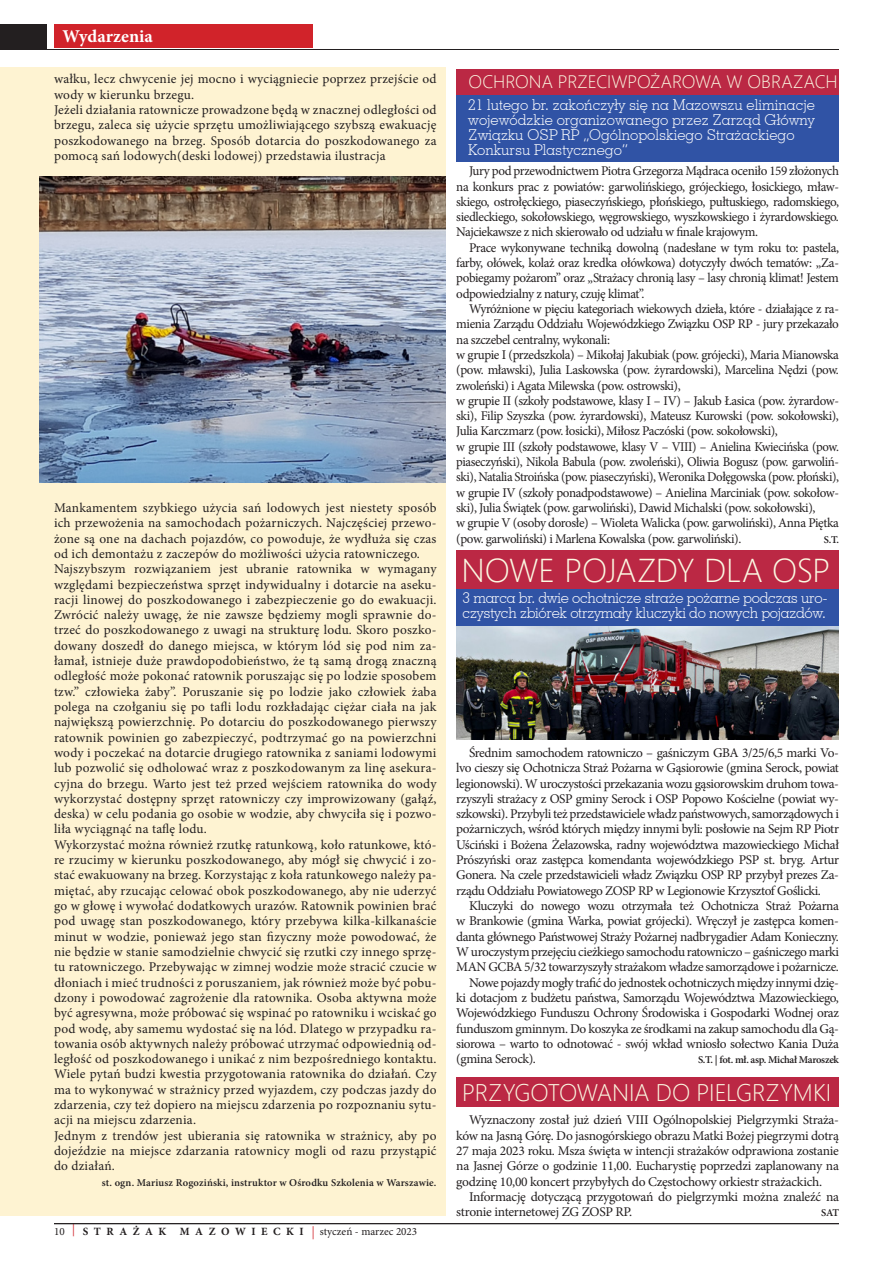
<style>
.page{position:relative;width:893px;height:1263px;background:#fff}
.page>*{position:absolute;margin:0;border:0;box-sizing:border-box;transform-origin:0 0}
.TYTUL_SWIS{font:300 33px "Segoe UI";letter-spacing:-.01em;color:#fbf9e2}
.TYTUL_SWIS-2{font:300 24px "Segoe UI";color:#fbf9e2}
.TYTUL_SWIS-3{font:300 18px "Segoe UI";color:#fbf9e2}
.t1{font:700 18px "Minion Pro";color:#fff}
.LID_SWIS{font:300 15px/15px "Geometric Slab 703 L2";letter-spacing:-.02em;color:#fff}
.LID_SWIS-2{font:300 15px "Geometric Slab 703 L2";color:#fff}
.TEKST{font:13.35px/15.3px "Minion Pro";letter-spacing:-.025em;color:#231f20;text-align:justify}
.TEKST-2{font:13.35px/15.3px "Minion Pro";letter-spacing:-.025em;color:#231f20;text-align:justify;scale:.96 1}
.TEKST-3{font:13.35px/15.3px "Minion Pro";letter-spacing:.015em;color:#231f20}
.t2{font:11.1px "Minion Pro";color:#231f20}
.TEKST-4{font:600 10.5px "Minion Pro";letter-spacing:.01em;color:#231f20}
.TEKST-5{font:600 10.5px "Minion Pro";letter-spacing:-.035em;color:#231f20}
.s1{font-size:13.05px;color:#d1232a}
.s2{font-weight:700}
</style>
<div class="page">
<hr style="left:54px;top:1223px;width:785px;height:1px;background:#231f20">
<div style="left:456px;top:589px;width:383px;height:38px;background:#3053a5"></div>
<div style="left:456px;top:95px;width:383px;height:67px;background:#3053a5"></div>
<div style="left:0;top:25px;width:839px;height:25px;background:#231f20"></div>
<div style="left:48px;top:13px;width:845px;height:36px;background:#fff"></div>
<div style="left:54px;top:25px;width:258px;height:23px;background:#d1232a"></div>
<div style="left:456px;top:550px;width:383px;height:39px;background:#bb2844"></div>
<div style="left:456px;top:1077px;width:383px;height:29px;background:#bb2844"></div>
<div style="left:456px;top:69px;width:383px;height:25px;background:#bb2844"></div>
<div style="left:0;top:67px;width:446px;height:1148px;background:#fef3d2"></div>
<img style="left:39px;top:177px;width:407px;height:306px">
<img style="left:456px;top:626px;width:383px;height:113px">
<p class="t1" style="left:63px;top:23px;width:92px">Wydarzenia</p>
<p class="TEKST-3" style="left:54px;top:71px;width:384px">wałku, lecz chwycenie jej mocno i wyciągniecie poprzez przejście od wody w kierunku brzegu.</p>
<p class="TEKST" style="left:54px;top:102px;width:384px">Jeżeli działania ratownicze prowadzone będą w znacznej odległości od brzegu, zaleca się użycie sprzętu umożliwiającego szybszą ewakuację poszkodowanego na brzeg. Sposób dotarcia do poszkodowanego za pomocą sań lodowych(deski lodowej) przedstawia ilustracja</p>
<p class="TEKST" style="left:54px;top:500px;width:384px">Mankamentem szybkiego użycia sań lodowych jest niestety sposób ich przewożenia na samochodach pożarniczych. Najczęściej przewo&shy;żone są one na dachach pojazdów, co powoduje, że wydłuża się czas od ich demontażu z zaczepów do możliwości użycia ratowniczego.</p>
<p class="TEKST" style="left:54px;top:561px;width:384px">Najszybszym rozwiązaniem jest ubranie ratownika w wymagany względami bezpieczeństwa sprzęt indywidualny i dotarcie na aseku&shy;racji linowej do poszkodowanego i zabezpieczenie go do ewakuacji.<br>Zwrócić należy uwagę, że nie zawsze będziemy mogli sprawnie do&shy;trzeć do poszkodowanego z uwagi na strukturę lodu. Skoro poszko&shy;dowany doszedł do danego miejsca, w którym lód się pod nim za&shy;łamał, istnieje duże prawdopodobieństwo, że tą samą drogą znaczną odległość może pokonać ratownik poruszając się po lodzie sposobem tzw.” człowieka żaby”. Poruszanie się po lodzie jako człowiek żaba polega na czołganiu się po tafli lodu rozkładając ciężar ciała na jak największą powierzchnię. Po dotarciu do poszkodowanego pierwszy ratownik powinien go zabezpieczyć, podtrzymać go na powierzchni wody i poczekać na dotarcie drugiego ratownika z saniami lodowymi lub pozwolić się odholować wraz z poszkodowanym za linę asekura&shy;cyjna do brzegu. Warto jest też przed wejściem ratownika do wody wykorzystać dostępny sprzęt ratowniczy czy improwizowany (gałąź, deska) w celu podania go osobie w wodzie, aby chwyciła się i pozwo&shy;liła wyciągnąć na taflę lodu.</p>
<p class="TEKST" style="left:54px;top:837px;width:384px">Wykorzystać można również rzutkę ratunkową, koło ratunkowe, któ&shy;re rzucimy w kierunku poszkodowanego, aby mógł się chwycić i zo&shy;stać ewakuowany na brzeg. Korzystając z koła ratunkowego należy pa&shy;miętać, aby rzucając celować obok poszkodowanego, aby nie uderzyć go w głowę i wywołać dodatkowych urazów. Ratownik powinien brać pod uwagę stan poszkodowanego, który przebywa kilka-kilkanaście minut w wodzie, ponieważ jego stan fizyczny może powodować, że nie będzie w stanie samodzielnie chwycić się rzutki czy innego sprzę&shy;tu ratowniczego. Przebywając w zimnej wodzie może stracić czucie w dłoniach i mieć trudności z poruszaniem, jak również może być pobu&shy;dzony i powodować zagrożenie dla ratownika. Osoba aktywna może być agresywna, może próbować się wspinać po ratowniku i wciskać go pod wodę, aby samemu wydostać się na lód. Dlatego w przypadku ra&shy;towania osób aktywnych należy próbować utrzymać odpowiednią od&shy;ległość od poszkodowanego i unikać z nim bezpośredniego kontaktu.</p>
<p class="TEKST" style="left:54px;top:1066px;width:384px">Wiele pytań budzi kwestia przygotowania ratownika do działań. Czy ma to wykonywać w strażnicy przed wyjazdem, czy podczas jazdy do zdarzenia, czy też dopiero na miejscu zdarzenia po rozpoznaniu sytu&shy;acji na miejscu zdarzenia.</p>
<p class="TEKST" style="left:54px;top:1128px;width:384px">Jednym z trendów jest ubierania się ratownika w strażnicy, aby po dojeździe na miejsce zdarzania ratownicy mogli od razu przystąpić do działań.</p>
<p class="TEKST-4" style="left:102px;top:1175px;width:336px">st. ogn. Mariusz Rogoziński, instruktor w Ośrodku Szkolenia w Warszawie.</p>
<p class="t2" style="left:54px;top:1224px;width:365px">10 <span class="s1">|</span> <span class="s2">STRAŻAK MAZOWIECKI</span> <span class="s1">|</span> styczeń - marzec 2023</p>
<p class="TYTUL_SWIS-3" style="left:469px;top:65px;width:371px">OCHRONA PRZECIWPOŻAROWA W OBRAZACH</p>
<p class="LID_SWIS" style="left:468px;top:97px;width:348px;text-align:justify">21 lutego br. zakończyły się na Mazowszu eliminacje wojewódzkie organizowanego przez Zarząd Główny Związku OSP RP „Ogólnopolskiego Strażackiego</p>
<p class="LID_SWIS-2" style="left:468px;top:140px;width:162px">Konkursu Plastycznego”</p>
<p class="TEKST" style="left:456px;top:163px;width:384px;text-indent:13px">Jury pod przewodnictwem Piotra Grzegorza Mądraca oceniło 159 złożonych na konkurs prac z powiatów: garwolińskiego, grójeckiego, łosickiego, mław&shy;skiego, ostrołęckiego, piaseczyńskiego, płońskiego, pułtuskiego, radomskiego, siedleckiego, sokołowskiego, węgrowskiego, wyszkowskiego i żyrardowskiego.<br>Najciekawsze z nich skierowało od udziału w finale krajowym.</p>
<p class="TEKST" style="left:456px;top:240px;width:384px;text-indent:13px">Prace wykonywane techniką dowolną (nadesłane w tym roku to: pastela, farby, ołówek, kolaż oraz kredka ołówkowa) dotyczyły dwóch tematów: „Za&shy;pobiegamy pożarom” oraz „Strażacy chronią lasy – lasy chronią klimat! Jestem odpowiedzialny z natury, czuję klimat”.</p>
<p class="TEKST" style="left:456px;top:301px;width:384px;text-indent:13px">Wyróżnione w pięciu kategoriach wiekowych dzieła, które - działające z ra&shy;mienia Zarządu Oddziału Wojewódzkiego Związku OSP RP - jury przekazało na szczebel centralny, wykonali:</p>
<p class="TEKST" style="left:456px;top:347px;width:384px">w grupie I (przedszkola) – Mikołaj Jakubiak (pow. grójecki), Maria Mianowska (pow. mławski), Julia Laskowska (pow. żyrardowski), Marcelina Nędzi (pow. zwoleński) i Agata Milewska (pow. ostrowski),</p>
<p class="TEKST" style="left:456px;top:393px;width:384px">w grupie II (szkoły podstawowe, klasy I – IV) – Jakub Łasica (pow. żyrardow&shy;ski), Filip Szyszka (pow. żyrardowski), Mateusz Kurowski (pow. sokołowski), Julia Karczmarz (pow. łosicki), Miłosz Paczóski (pow. sokołowski),</p>
<p class="TEKST-2" style="left:456px;top:439px;width:400px">w grupie III (szkoły podstawowe, klasy V – VIII) – Anielina Kwiecińska (pow. piaseczyński), Nikola Babula (pow. zwoleński), Oliwia Bogusz (pow. garwoliń&shy;ski), Natalia Stroińska (pow. piaseczyński), Weronika Dołęgowska (pow. płoński),</p>
<p class="TEKST" style="left:456px;top:485px;width:384px">w grupie IV (szkoły ponadpodstawowe) – Anielina Marciniak (pow. sokołow&shy;ski), Julia Świątek (pow. garwoliński), Dawid Michalski (pow. sokołowski),</p>
<p class="TEKST" style="left:456px;top:515px;width:384px">w grupie V (osoby dorosłe) – Wioleta Walicka (pow. garwoliński), Anna Piętka (pow. garwoliński) i Marlena Kowalska (pow. garwoliński).</p>
<p class="TEKST-4" style="left:824px;top:532px;width:17px">S.T.</p>
<p class="TYTUL_SWIS" style="left:461px;top:539px;width:371px">NOWE POJAZDY DLA OSP</p>
<p class="LID_SWIS" style="left:463px;top:589px;width:366px">3 marca br. dwie ochotnicze straże pożarne podczas uro&shy;czystych zbiórek otrzymały kluczyki do nowych pojazdów.</p>
<p class="TEKST" style="left:456px;top:745px;width:384px;text-indent:13px">Średnim samochodem ratowniczo – gaśniczym GBA 3/25/6,5 marki Vo&shy;lvo cieszy się Ochotnicza Straż Pożarna w Gąsiorowie (gmina Serock, powiat legionowski). W uroczystości przekazania wozu gąsiorowskim druhom towa&shy;rzyszyli strażacy z OSP gminy Serock i OSP Popowo Kościelne (powiat wy&shy;szkowski). Przybyli też przedstawiciele władz państwowych, samorządowych i pożarniczych, wśród których między innymi byli: posłowie na Sejm RP Piotr Uściński i Bożena Żelazowska, radny województwa mazowieckiego Michał Prószyński oraz zastępca komendanta wojewódzkiego PSP st. bryg. Artur Gonera. Na czele przedstawicieli władz Związku OSP RP przybył prezes Za&shy;rządu Oddziału Powiatowego ZOSP RP w Legionowie Krzysztof Goślicki.</p>
<p class="TEKST" style="left:456px;top:898px;width:384px;text-indent:13px">Kluczyki do nowego wozu otrzymała też Ochotnicza Straż Pożarna w Brankowie (gmina Warka, powiat grójecki). Wręczył je zastępca komen&shy;danta głównego Państwowej Straży Pożarnej nadbrygadier Adam Konieczny.<br>W uroczystym przejęciu cieżkiego samochodu ratowniczo – gaśniczego marki MAN GCBA 5/32 towarzyszyły strażakom władze samorządowe i pożarnicze.</p>
<p class="TEKST" style="left:456px;top:975px;width:384px;text-indent:13px">Nowe pojazdy mogły trafić do jednostek ochotniczych między innymi dzię&shy;ki dotacjom z budżetu państwa, Samorządu Województwa Mazowieckiego, Wojewódzkiego Funduszu Ochrony Środowiska i Gospodarki Wodnej oraz funduszom gminnym. Do koszyka ze środkami na zakup samochodu dla Gą&shy;siorowa – warto to odnotować - swój wkład wniosło sołectwo Kania Duża (gmina Serock).</p>
<p class="TEKST-5" style="left:698px;top:1052px;width:142px">S.T. | fot. mł. asp. Michał Maroszek</p>
<p class="TYTUL_SWIS-2" style="left:462px;top:1069px;width:371px">PRZYGOTOWANIA DO PIELGRZYMKI</p>
<p class="TEKST" style="left:456px;top:1112px;width:384px;text-indent:13px">Wyznaczony został już dzień VIII Ogólnopolskiej Pielgrzymki Straża&shy;ków na Jasną Górę. Do jasnogórskiego obrazu Matki Bożej piegrzymi dotrą 27 maja 2023 roku. Msza święta w intencji strażaków odprawiona zostanie na Jasnej Górze o godzinie 11,00. Eucharystię poprzedzi zaplanowany na godzinę 10,00 koncert przybyłych do Częstochowy orkiestr strażackich.</p>
<p class="TEKST" style="left:456px;top:1189px;width:384px;text-indent:13px">Informację dotyczącą przygotowań do pielgrzymki można znaleźć na stronie internetowej ZG ZOSP RP.</p>
<p class="TEKST-4" style="left:821px;top:1205px;width:19px">SAT</p>
</div>
